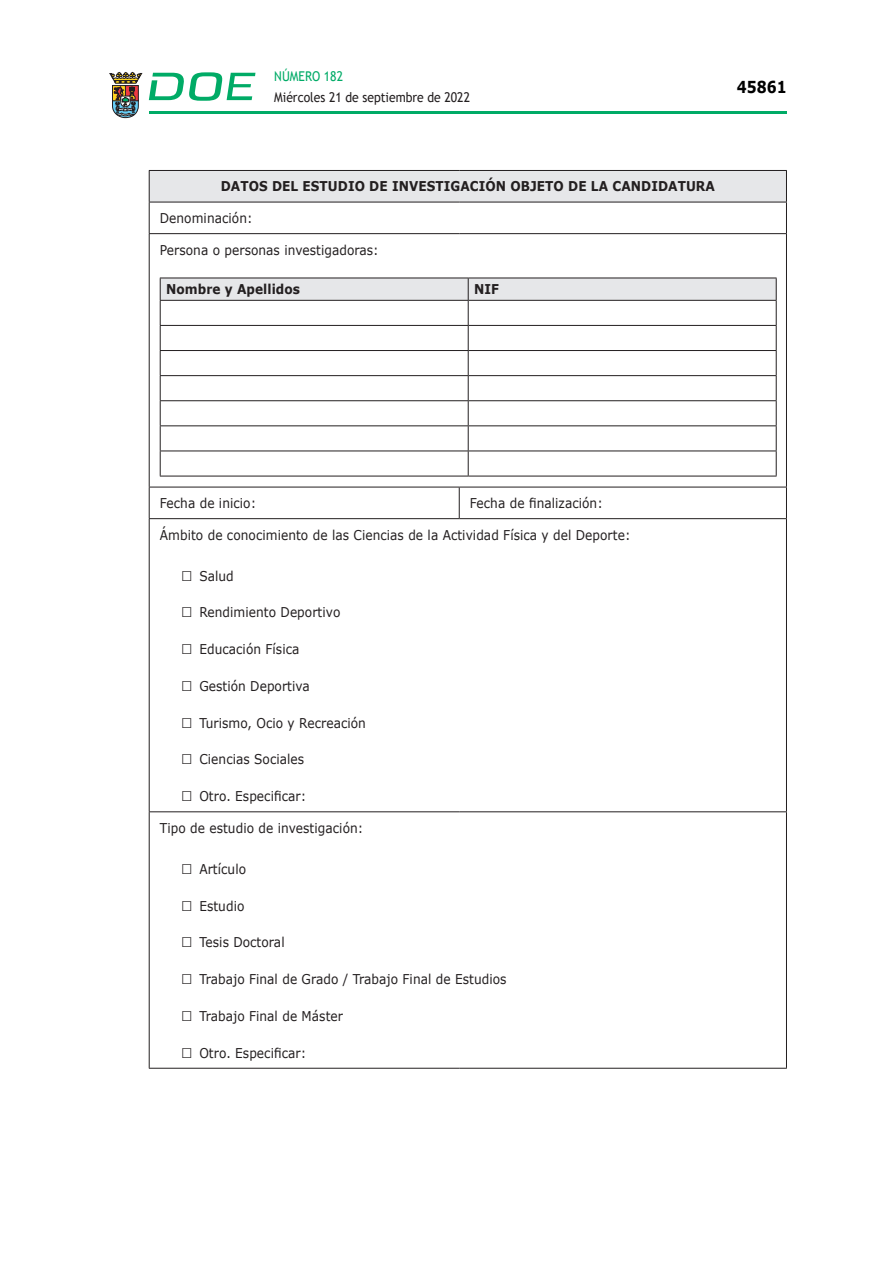
<style>
.page{position:relative;width:893px;height:1263px;background:#fff}
.page>*{position:absolute;margin:0;border:0;box-sizing:border-box;transform-origin:0 0}
.t1{font:700 16.5px "Verdana";color:#000;scale:.85 1}
.CUERPO_DE_TEXTO{font:13.5px "Verdana";letter-spacing:.005em;color:#231f20;scale:.9 1}
.TABLATITULO{font:700 13.5px "Verdana";letter-spacing:.005em;color:#231f20;scale:.9 1}
.t2{font:13.5px "Trebuchet MS";color:#231f20;scale:.9 1}
.t3{font:13.5px "Trebuchet MS";color:#00ab67;scale:.9 1}
.s1{font-size:21px}
</style>
<div class="page">
<hr style="left:149px;top:111px;width:638px;height:3px;background:#00ab66">
<svg style="left:109px;top:72px;width:33px;height:46px"></svg>
<svg style="left:149px;top:72px;width:106px;height:29px"></svg>
<div style="left:149px;top:170px;width:637px;height:32px;background:#e6e7e9"></div>
<hr style="left:149px;top:170px;width:310px;height:1px;background:#231f20">
<hr style="left:459px;top:170px;width:328px;height:1px;background:#231f20">
<hr style="left:149px;top:202px;width:310px;height:1px;background:#231f20">
<hr style="left:459px;top:202px;width:328px;height:1px;background:#231f20">
<hr style="left:149px;top:233px;width:310px;height:1px;background:#231f20">
<hr style="left:459px;top:233px;width:328px;height:1px;background:#231f20">
<hr style="left:149px;top:487px;width:310px;height:1px;background:#231f20">
<hr style="left:459px;top:487px;width:328px;height:1px;background:#231f20">
<hr style="left:149px;top:518px;width:310px;height:1px;background:#231f20">
<hr style="left:459px;top:518px;width:328px;height:1px;background:#231f20">
<hr style="left:149px;top:811px;width:310px;height:1px;background:#231f20">
<hr style="left:459px;top:811px;width:328px;height:1px;background:#231f20">
<hr style="left:149px;top:1068px;width:310px;height:1px;background:#231f20">
<hr style="left:459px;top:1068px;width:328px;height:1px;background:#231f20">
<hr style="left:149px;top:171px;width:1px;height:31px;background:#231f20">
<hr style="left:149px;top:202px;width:1px;height:31px;background:#231f20">
<hr style="left:149px;top:234px;width:1px;height:253px;background:#231f20">
<hr style="left:149px;top:487px;width:1px;height:31px;background:#231f20">
<hr style="left:149px;top:519px;width:1px;height:292px;background:#231f20">
<hr style="left:149px;top:812px;width:1px;height:256px;background:#231f20">
<hr style="left:786px;top:171px;width:1px;height:31px;background:#231f20">
<hr style="left:786px;top:202px;width:1px;height:31px;background:#231f20">
<hr style="left:786px;top:234px;width:1px;height:253px;background:#231f20">
<hr style="left:459px;top:487px;width:1px;height:31px;background:#231f20">
<hr style="left:786px;top:487px;width:1px;height:31px;background:#231f20">
<hr style="left:786px;top:519px;width:1px;height:292px;background:#231f20">
<hr style="left:786px;top:812px;width:1px;height:256px;background:#231f20">
<svg style="left:160px;top:278px;width:617px;height:198px"></svg>
<hr style="left:160px;top:476px;width:308px;height:1px;background:#231f20">
<hr style="left:468px;top:476px;width:309px;height:1px;background:#231f20">
<p class="t3" style="left:274px;top:67px;width:78px">NÚMERO 182</p>
<p class="t2" style="left:274px;top:88px;width:219px">Miércoles 21 de septiembre de 2022</p>
<p class="t1" style="left:737px;top:75px;width:60px">45861</p>
<p class="TABLATITULO" style="left:221px;top:177px;width:551px">DATOS DEL ESTUDIO DE INVESTIGACIÓN OBJETO DE LA CANDIDATURA</p>
<p class="CUERPO_DE_TEXTO" style="left:160px;top:209px;width:105px">Denominación:</p>
<p class="CUERPO_DE_TEXTO" style="left:160px;top:240px;width:245px">Persona o personas investigadoras:</p>
<p class="TABLATITULO" style="left:166px;top:280px;width:150px">Nombre y Apellidos</p>
<p class="TABLATITULO" style="left:474px;top:280px;width:29px">NIF</p>
<p class="CUERPO_DE_TEXTO" style="left:160px;top:494px;width:109px">Fecha de inicio:</p>
<p class="CUERPO_DE_TEXTO" style="left:470px;top:494px;width:149px">Fecha de finalización:</p>
<p class="CUERPO_DE_TEXTO" style="left:160px;top:525px;width:524px">Ámbito de conocimiento de las Ciencias de la Actividad Física y del Deporte:</p>
<p class="CUERPO_DE_TEXTO" style="left:181px;top:566px;width:60px"><span class="s1">□</span> Salud</p>
<p class="CUERPO_DE_TEXTO" style="left:181px;top:603px;width:178px"><span class="s1">□</span> Rendimiento Deportivo</p>
<p class="CUERPO_DE_TEXTO" style="left:181px;top:640px;width:133px"><span class="s1">□</span> Educación Física</p>
<p class="CUERPO_DE_TEXTO" style="left:181px;top:677px;width:145px"><span class="s1">□</span> Gestión Deportiva</p>
<p class="CUERPO_DE_TEXTO" style="left:181px;top:713px;width:207px"><span class="s1">□</span> Turismo, Ocio y Recreación</p>
<p class="CUERPO_DE_TEXTO" style="left:181px;top:750px;width:138px"><span class="s1">□</span> Ciencias Sociales</p>
<p class="CUERPO_DE_TEXTO" style="left:181px;top:787px;width:141px"><span class="s1">□</span> Otro. Especificar:</p>
<p class="CUERPO_DE_TEXTO" style="left:160px;top:818px;width:228px">Tipo de estudio de investigación:</p>
<p class="CUERPO_DE_TEXTO" style="left:181px;top:859px;width:74px"><span class="s1">□</span> Artículo</p>
<p class="CUERPO_DE_TEXTO" style="left:181px;top:896px;width:72px"><span class="s1">□</span> Estudio</p>
<p class="CUERPO_DE_TEXTO" style="left:181px;top:933px;width:117px"><span class="s1">□</span> Tesis Doctoral</p>
<p class="CUERPO_DE_TEXTO" style="left:181px;top:970px;width:363px"><span class="s1">□</span> Trabajo Final de Grado / Trabajo Final de Estudios</p>
<p class="CUERPO_DE_TEXTO" style="left:181px;top:1007px;width:181px"><span class="s1">□</span> Trabajo Final de Máster</p>
<p class="CUERPO_DE_TEXTO" style="left:181px;top:1043px;width:141px"><span class="s1">□</span> Otro. Especificar:</p>
</div>
